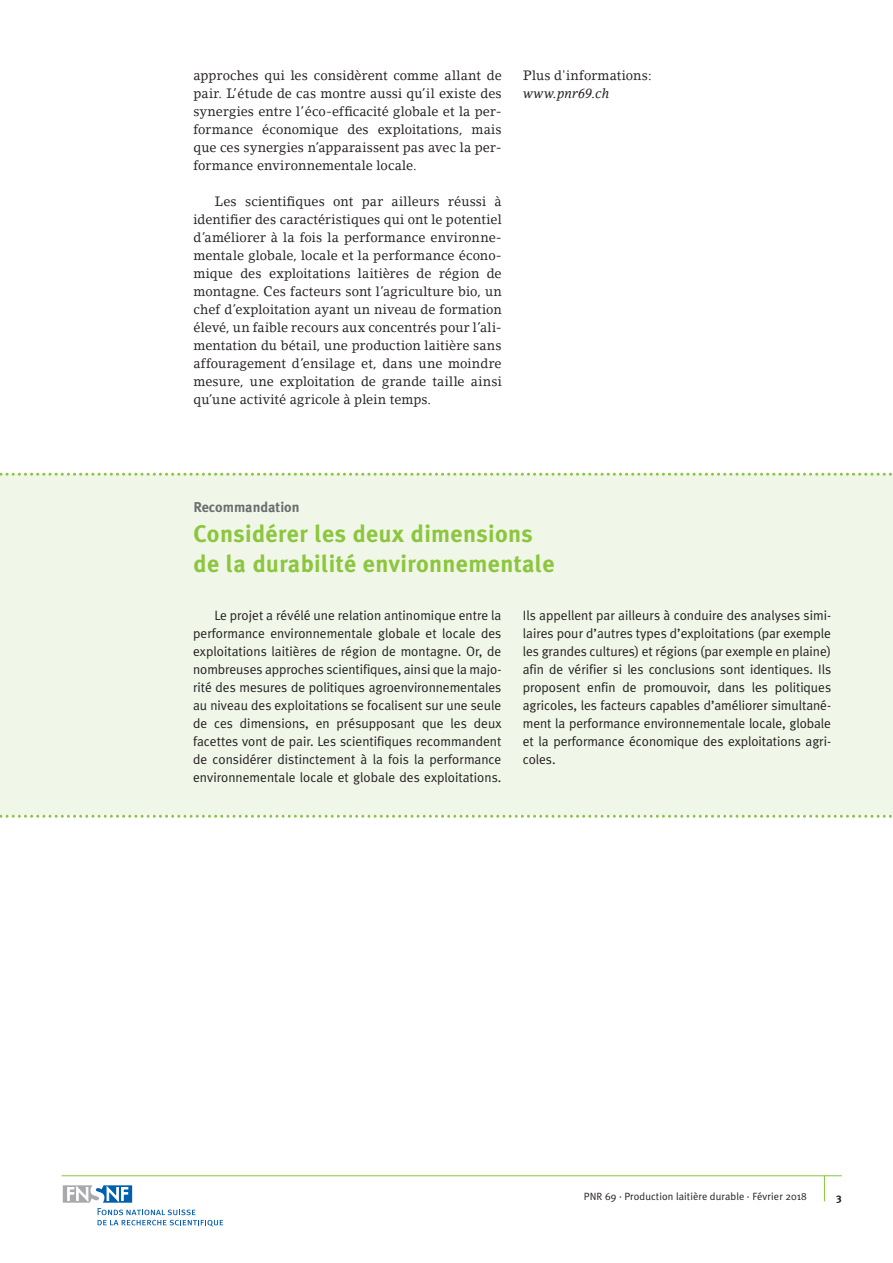
<style>
.page{position:relative;width:893px;height:1263px;background:#fff}
.page>*{position:absolute;margin:0;border:0;box-sizing:border-box;transform-origin:0 0}
.t1{font:700 24px/30px "Meta Plus";letter-spacing:.015em;color:#8bc63e}
.t2{font:700 14.25px "Meta Plus";color:#6c6d70}
.t3{font:13.5px/18px "Meta Plus Normal";letter-spacing:-.005em;color:#231f20;text-align:justify}
.t4{font:13.5px/18px "Lino Letter";letter-spacing:.005em;color:#231f20;text-align:justify;scale:.95 1}
.t5{font:italic 13.5px "Lino Letter";letter-spacing:.005em;color:#231f20;scale:.95 1}
.t6{font:10.5px "Meta Plus Normal";letter-spacing:.01em;color:#231f20}
.t7{font:700 10.5px "Meta Plus";color:#231f20}
</style>
<div class="page">
<hr style="left:62px;top:1175px;width:780px;height:1px;background:#8bc63e">
<svg style="left:824px;top:1175px;width:1px;height:26px"></svg>
<div style="left:62px;top:1184px;width:71px;height:20px;border:2px solid #fff"></div>
<svg style="left:63px;top:1185px;width:160px;height:41px"></svg>
<div style="left:0;top:474px;width:893px;height:341px;background:#f1f7e8"></div>
<svg style="left:0;top:473px;width:892px;height:3px"></svg>
<svg style="left:0;top:815px;width:892px;height:3px"></svg>
<p class="t4" style="left:193px;top:66px;width:326px">approches qui les considèrent comme allant de pair. L’étude de cas montre aussi qu’il existe des synergies entre l’éco-efficacité globale et la per&shy;formance économique des exploitations, mais que ces synergies n’apparaissent pas avec la per&shy;formance environnementale locale.</p>
<p class="t4" style="left:193px;top:192px;width:326px;text-indent:21px">Les scientifiques ont par ailleurs réussi à identifier des caractéristiques qui ont le potentiel d’améliorer à la fois la performance environne&shy;mentale globale, locale et la performance écono&shy;mique des exploitations laitières de région de montagne. Ces facteurs sont l’agriculture bio, un chef d’exploitation ayant un niveau de formation élevé, un faible recours aux concentrés pour l’ali&shy;mentation du bétail, une production laitière sans affouragement d’ensilage et, dans une moindre mesure, une exploitation de grande taille ainsi qu’une activité agricole à plein temps.</p>
<p class="t4" style="left:523px;top:66px;width:137px">Plus d'informations:</p>
<p class="t5" style="left:523px;top:85px;width:92px">www.pnr69.ch</p>
<p class="t2" style="left:193px;top:498px;width:108px">Recommandation</p>
<h1 class="t1" style="left:193px;top:518px;width:363px">Considérer les deux dimensions de la durabilité environnementale</h1>
<p class="t3" style="left:193px;top:606px;width:310px;text-indent:21px">Le projet a révélé une relation antinomique entre la performance environnementale globale et locale des exploitations laitières de région de montagne. Or, de nombreuses approches scientifiques, ainsi que la majo&shy;rité des mesures de politiques agroenvironnementales au niveau des exploitations se focalisent sur une seule de ces dimensions, en présupposant que les deux facettes vont de pair. Les scientifiques recommandent de considérer distinctement à la fois la performance environnementale locale et globale des exploitations.</p>
<p class="t3" style="left:523px;top:606px;width:310px">Ils appellent par ailleurs à conduire des analyses simi&shy;laires pour d’autres types d’exploitations (par exemple les grandes cultures) et régions (par exemple en plaine) afin de vérifier si les conclusions sont identiques. Ils proposent enfin de promouvoir, dans les politiques agricoles, les facteurs capables d’améliorer simultané&shy;ment la performance environnementale locale, globale et la performance économique des exploitations agri&shy;coles.</p>
<p class="t6" style="left:584px;top:1190px;width:224px">PNR 69 · Production laitière durable · Février 2018</p>
<p class="t7" style="left:837px;top:1191px;width:7px">3</p>
</div>
